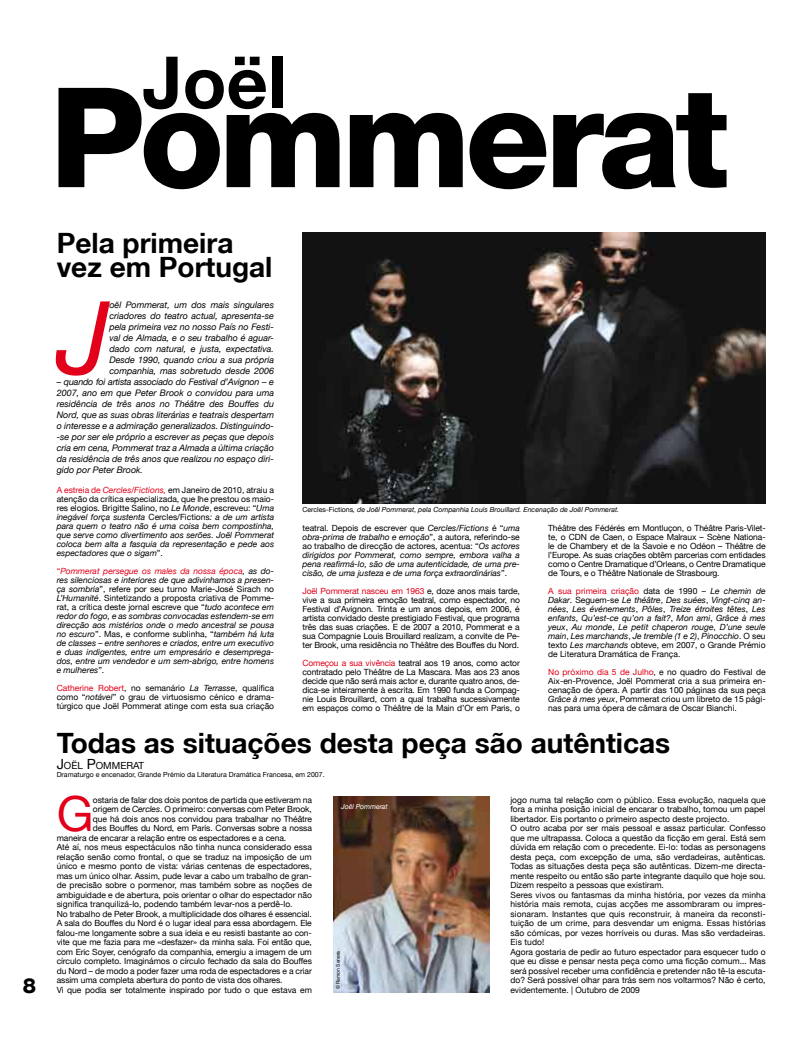
<style>
.page{position:relative;width:794px;height:1049px;background:#fff}
.page>*{position:absolute;margin:0;border:0;box-sizing:border-box;transform-origin:0 0}
.t1{font:800 139px "Helvetica Neue LT";letter-spacing:-.04em;color:#000}
.t2{font:italic 101.5px "Helvetica Neue LT";color:#e2001a}
.t3{font:700 72px "Helvetica Neue LT";color:#000}
.t4{font:48.4px "Helvetica Neue LT";color:#e2001a}
.t5{font:700 28px/24px "Helvetica Neue LT";color:#000}
.t6{font:9.8px "Helvetica Neue LT";color:#000}
.t7{font:italic 9px/11px "Helvetica Neue LT";color:#000;text-align:justify}
.t8{font:8.5px/9px "Helvetica Neue LT";color:#000;text-align:justify}
.t9{font:italic 8.5px/9px "Helvetica Neue LT";color:#000;text-align:justify}
.t10{font:italic 7px "Helvetica Neue LT";color:#000}
.t11{font:7px "Helvetica Neue LT";color:#000}
.t12{font:italic 7px "Helvetica Neue LT";letter-spacing:-.01em;color:#fff}
.t13{font:5px "Helvetica Neue LT";color:#000}
.s1{font-style:normal;color:#e2001a}
.s2{color:#e2001a}
.s3{font-style:normal}
.s4{font-style:italic}
.s5{font-size:14px}
</style>
<div class="page">
<img style="left:333px;top:796px;width:156px;height:196px">
<img style="left:302px;top:233px;width:463px;height:271px">
<h3 class="t3" style="left:142px;top:38px;width:145px">Joël</h3>
<h1 class="t1" style="left:50px;top:55px;width:681px">Pommerat</h1>
<h3 class="t5" style="left:57px;top:230px;width:217px">Pela primeira vez em Portugal</h3>
<h2 class="t2" style="left:57px;top:277px;width:54px">J</h2>
<p class="t7" style="left:109px;top:299px;width:166px">oël Pommerat, um dos mais singulares criadores do teatro actual, apresenta-se pela primeira vez no nosso País no Festi&shy;val de Almada, e o seu trabalho é aguar&shy;dado com natural, e justa, expectativa.<br>Desde 1990, quando criou a sua própria companhia, mas sobretudo desde 2006</p>
<p class="t7" style="left:57px;top:376px;width:219px">– quando foi artista associado do Festival d’Avignon – e 2007, ano em que Peter Brook o convidou para uma residência de três anos no Théâtre des Bouffes du Nord, que as suas obras literárias e teatrais despertam o interesse e a admiração generalizados. Distinguindo--se por ser ele próprio a escrever as peças que depois cria em cena, Pommerat traz a Almada a última criação da residência de três anos que realizou no espaço diri&shy;gido por Peter Brook.</p>
<p class="t9" style="left:57px;top:485px;width:219px"><span class="s1">A estreia de</span> <span class="s2">Cercles/Fictions,</span> <span class="s3">em Janeiro de 2010, atraiu a atenção da crítica especializada, que lhe prestou os maio&shy;res elogios. Brigitte Salino, no</span> Le Monde<span class="s3">, escreveu: “</span>Uma inegável força sustenta <span class="s3">Cercles/Fictions</span>: a de um artista para quem o teatro não é uma coisa bem compostinha, que serve como divertimento aos serões. Joël Pommerat coloca bem alta a fasquia da representação e pede aos espectadores que o sigam<span class="s3">”.</span></p>
<p class="t9" style="left:57px;top:566px;width:219px"><span class="s1">“</span><span class="s2">Pommerat persegue os males da nossa época</span>, as do&shy;res silenciosas e interiores de que adivinhamos a presen&shy;ça sombria<span class="s3">”, refere por seu turno Marie-José Sirach no </span>L’Humanité<span class="s3">. Sintetizando a proposta criativa de Pomme&shy;rat, a crítica deste jornal escreve que “</span>tudo acontece em redor do fogo, e as sombras convocadas estendem-se em direcção aos mistérios onde o medo ancestral se pousa no escuro<span class="s3">”. Mas, e conforme sublinha, “</span>também há luta de classes – entre senhores e criados, entre um executivo e duas indigentes, entre um empresário e desemprega&shy;dos, entre um vendedor e um sem-abrigo, entre homens e mulheres<span class="s3">”.</span></p>
<p class="t8" style="left:57px;top:683px;width:219px"><span class="s2">Catherine Robert</span>, no semanário <span class="s4">La Terrasse</span>, qualifica como “<span class="s4">notável</span>” o grau de virtuosismo cénico e drama&shy;túrgico que Joël Pommerat atinge com esta sua criação</p>
<p class="t10" style="left:302px;top:505px;width:318px"><span class="s3">Cercles-Fictions</span>, de Joël Pommerat, pela Companhia Louis Brouillard. Encenação de Joël Pommerat.</p>
<p class="t9" style="left:302px;top:523px;width:219px"><span class="s3">teatral. Depois de escrever que</span> Cercles/Fictions <span class="s3">é “</span>uma obra-prima de trabalho e emoção<span class="s3">”, a autora, referindo-se ao trabalho de direcção de actores, acentua: “</span>Os actores dirigidos por Pommerat, como sempre, embora valha a pena reafirmá-lo, são de uma autenticidade, de uma pre&shy;cisão, de uma justeza e de uma força extraordinárias<span class="s3">”.</span></p>
<p class="t8" style="left:302px;top:586px;width:219px"><span class="s2">Joël Pommerat nasceu em 1963</span> e, doze anos mais tarde, vive a sua primeira emoção teatral, como espectador, no Festival d’Avignon. Trinta e um anos depois, em 2006, é artista convidado deste prestigiado Festival, que programa três das suas criações. E de 2007 a 2010, Pommerat e a sua Compagnie Louis Brouillard realizam, a convite de Pe&shy;ter Brook, uma residência no Théâtre des Bouffes du Nord.</p>
<p class="t8" style="left:302px;top:658px;width:219px"><span class="s2">Começou a sua vivência</span> teatral aos 19 anos, como actor contratado pelo Théâtre de La Mascara. Mas aos 23 anos decide que não será mais actor e, durante quatro anos, de&shy;dica-se inteiramente à escrita. Em 1990 funda a Compag&shy;nie Louis Brouillard, com a qual trabalha sucessivamente em espaços como o Théâtre de la Main d’Or em Paris, o</p>
<p class="t8" style="left:548px;top:523px;width:219px">Théâtre des Fédérés em Montluçon, o Théâtre Paris-Vilet&shy;te, o CDN de Caen, o Espace Malraux – Scène Nationa&shy;le de Chambery et de la Savoie e no Odéon – Théâtre de l’Europe. As suas criações obtêm parcerias com entidades como o Centre Dramatique d’Orleans, o Centre Dramatique de Tours, e o Théâtre Nationale de Strasbourg.</p>
<p class="t9" style="left:548px;top:586px;width:219px"><span class="s1">A sua primeira criação</span> <span class="s3">data de 1990 –</span> Le chemin de Dakar<span class="s3">. Seguem-se</span> Le théâtre<span class="s3">,</span> Des suées<span class="s3">,</span> Vingt-cinq an&shy;nées<span class="s3">,</span> Les événements<span class="s3">,</span> Pôles<span class="s3">,</span> Treize étroites têtes<span class="s3">,</span> Les enfants<span class="s3">,</span> Qu’est-ce qu’on a fait?<span class="s3">,</span> Mon ami<span class="s3">,</span> Grâce à mes yeux<span class="s3">,</span> Au monde<span class="s3">,</span> Le petit chaperon rouge<span class="s3">,</span> D’une seule main<span class="s3">,</span> Les marchands<span class="s3">,</span> Je tremble (1 e 2)<span class="s3">,</span> Pinocchio<span class="s3">. O seu texto</span> Les marchands <span class="s3">obteve, em 2007, o Grande Prémio de Literatura Dramática de França.</span></p>
<p class="t8" style="left:548px;top:667px;width:219px"><span class="s2">No próximo dia 5 de Julho</span>, e no quadro do Festival de Aix-en-Provence, Joël Pommerat cria a sua primeira en&shy;cenação de ópera. A partir das 100 páginas da sua peça <span class="s4">Grâce à mes yeux</span>, Pommerat criou um libreto de 15 pági&shy;nas para uma ópera de câmara de Oscar Bianchi.</p>
<h3 class="t5" style="left:57px;top:730px;width:615px">Todas as situações desta peça são autênticas</h3>
<p class="t6" style="left:57px;top:759px;width:89px"><span class="s5">J</span>oël <span class="s5">P</span>ommerat</p>
<p class="t11" style="left:57px;top:770px;width:269px">Dramaturgo e encenador, Grande Prémio da Literatura Dramática Francesa, em 2007.</p>
<h3 class="t4" style="left:57px;top:785px;width:38px">G</h3>
<p class="t8" style="left:93px;top:795px;width:220px">ostaria de falar dos dois pontos de partida que estiveram na</p>
<p class="t8" style="left:93px;top:804px;width:220px">origem de <span class="s4">Cercles</span>. O primeiro: conversas com Peter Brook,</p>
<p class="t8" style="left:93px;top:814px;width:220px">que há dois anos nos convidou para trabalhar no Théâtre</p>
<p class="t8" style="left:93px;top:823px;width:220px">des Bouffes du Nord, em Paris. Conversas sobre a nossa</p>
<p class="t8" style="left:57px;top:833px;width:231px">maneira de encarar a relação entre os espectadores e a cena.</p>
<p class="t8" style="left:57px;top:842px;width:257px">Até aí, nos meus espectáculos não tinha nunca considerado essa</p>
<p class="t8" style="left:57px;top:852px;width:257px">relação senão como frontal, o que se traduz na imposição de um</p>
<p class="t8" style="left:57px;top:861px;width:257px">único e mesmo ponto de vista: várias centenas de espectadores,</p>
<p class="t8" style="left:57px;top:871px;width:257px">mas um único olhar. Assim, pude levar a cabo um trabalho de gran-</p>
<p class="t8" style="left:57px;top:880px;width:257px">de precisão sobre o pormenor, mas também sobre as noções de</p>
<p class="t8" style="left:57px;top:890px;width:257px">ambiguidade e de abertura, pois orientar o olhar do espectador não</p>
<p class="t8" style="left:57px;top:899px;width:237px">significa tranquilizá-lo, podendo também levar-nos a perdê-lo.</p>
<p class="t8" style="left:57px;top:909px;width:257px">No trabalho de Peter Brook, a multiplicidade dos olhares é essencial.</p>
<p class="t8" style="left:57px;top:918px;width:257px">A sala do Bouffes du Nord é o lugar ideal para essa abordagem. Ele</p>
<p class="t8" style="left:57px;top:928px;width:257px">falou-me longamente sobre a sua ideia e eu resisti bastante ao con-</p>
<p class="t8" style="left:57px;top:937px;width:257px">vite que me fazia para me «desfazer» da minha sala. Foi então que,</p>
<p class="t8" style="left:57px;top:947px;width:257px">com Eric Soyer, cenógrafo da companhia, emergiu a imagem de um</p>
<p class="t8" style="left:57px;top:956px;width:257px">círculo completo. Imaginámos o círculo fechado da sala do Bouffes</p>
<p class="t8" style="left:57px;top:966px;width:257px">du Nord – de modo a poder fazer uma roda de espectadores e a criar</p>
<p class="t8" style="left:57px;top:975px;width:227px">assim uma completa abertura do ponto de vista dos olhares.</p>
<p class="t8" style="left:57px;top:985px;width:257px">Vi que podia ser totalmente inspirado por tudo o que estava em</p>
<p class="t12" style="left:341px;top:802px;width:48px">Joël Pommerat</p>
<p class="t13" style="left:335px;top:989px;width:40px;rotate:-90deg">© Ramon Senera</p>
<p class="t8" style="left:510px;top:794px;width:257px;line-height:9.5px;text-align:left">jogo numa tal relação com o público. Essa evolução, naquela que fora a minha posição inicial de encarar o trabalho, tomou um papel libertador. Eis portanto o primeiro aspecto deste projecto.<br>O outro acaba por ser mais pessoal e assaz particular. Confesso que me ultrapassa. Coloca a questão da ficção em geral. Está sem dúvida em relação com o precedente. Ei-lo: todas as personagens desta peça, com excepção de uma, são verdadeiras, autênticas.<br>Todas as situações desta peça são autênticas. Dizem-me directa&shy;mente respeito ou então são parte integrante daquilo que hoje sou.<br>Dizem respeito a pessoas que existiram.<br>Seres vivos ou fantasmas da minha história, por vezes da minha história mais remota, cujas acções me assombraram ou impres&shy;sionaram. Instantes que quis reconstruir, à maneira da reconsti&shy;tuição de um crime, para desvendar um enigma. Essas histórias são cómicas, por vezes horríveis ou duras. Mas são verdadeiras.<br>Eis tudo!<br>Agora gostaria de pedir ao futuro espectador para esquecer tudo o que eu disse e pensar nesta peça como uma ficção comum... Mas será possível receber uma confidência e pretender não tê-la escuta&shy;do? Será possível olhar para trás sem nos voltarmos? Não é certo, evidentemente. | Outubro de 2009</p>
</div>
